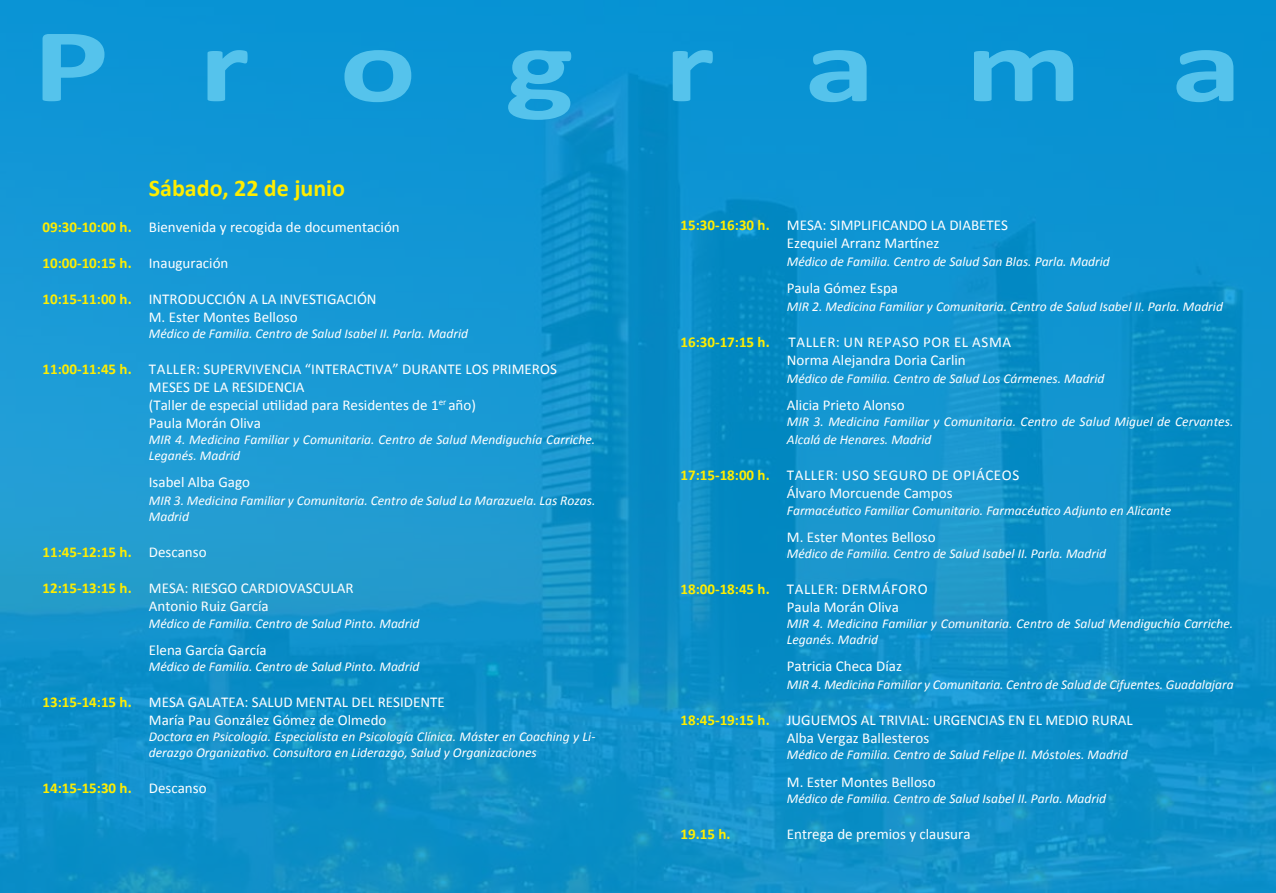
<style>
.page{position:relative;width:1276px;height:893px;background:#fff}
.page>*{position:absolute;margin:0;border:0;box-sizing:border-box;transform-origin:0 0}
.t1{font:700 24px "Calibri";color:#ffed00}
.t2{font:15px/18px "Calibri";color:#fff}
.t3{font:15px/18px "Calibri";letter-spacing:.04em;color:#fff}
.t4{font:700 15px "Calibri";color:#ffed00}
.t5{font:italic 13.5px/16.2px "Calibri";color:#fff}
.s1{font-weight:700;color:#ffed00}
.s2{font-weight:400;color:#fff}
</style>
<div class="page">
<img style="left:0;top:0;width:1276px;height:893px">
<svg style="left:43px;top:34px;width:1190px;height:86px;fill:#0a93d4"></svg>
<h1 class="t1" style="left:149px;top:172px;width:198px">Sábado, 22 de junio</h1>
<p class="t2" style="left:43px;top:218px;width:359px"><span class="s1">09:30-10:00 h.</span> Bienvenida y recogida de documentación</p>
<p class="t4" style="left:43px;top:253px;width:187px">10:00-10:15 h. <span class="s2">Inauguración</span></p>
<p class="t2" style="left:149px;top:290px;width:229px;text-indent:-106px"><span class="s1">10:15-11:00 h.</span> INTRODUCCIÓN A LA INVESTIGACIÓN<br>M. Ester Montes Belloso</p>
<p class="t5" style="left:149px;top:325px;width:321px">Médico de Familia. Centro de Salud Isabel II. Parla. Madrid</p>
<p class="t2" style="left:149px;top:360px;width:409px;text-indent:-106px"><span class="s1">11:00-11:45 h.</span> TALLER: SUPERVIVENCIA “INTERACTIVA” DURANTE LOS PRIMEROS MESES DE LA RESIDENCIA<br>(Taller de especial utilidad para Residentes de 1<sup>er</sup> año)<br>Paula Morán Oliva</p>
<p class="t5" style="left:149px;top:431px;width:448px">MIR 4. Medicina Familiar y Comunitaria. Centro de Salud Mendiguchía Carriche.<br>Leganés. Madrid</p>
<p class="t2" style="left:149px;top:473px;width:103px">Isabel Alba Gago</p>
<p class="t5" style="left:149px;top:492px;width:448px">MIR 3. Medicina Familiar y Comunitaria. Centro de Salud La Marazuela. Las Rozas.<br>Madrid</p>
<p class="t4" style="left:43px;top:543px;width:166px">11:45-12:15 h. <span class="s2">Descanso</span></p>
<p class="t2" style="left:149px;top:579px;width:206px;text-indent:-106px"><span class="s1">12:15-13:15 h.</span> MESA: RIESGO CARDIOVASCULAR<br>Antonio Ruiz García</p>
<p class="t5" style="left:149px;top:614px;width:272px">Médico de Familia. Centro de Salud Pinto. Madrid</p>
<p class="t2" style="left:149px;top:641px;width:119px">Elena García García</p>
<p class="t5" style="left:149px;top:658px;width:272px">Médico de Familia. Centro de Salud Pinto. Madrid</p>
<p class="t2" style="left:149px;top:693px;width:297px;text-indent:-106px"><span class="s1">13:15-14:15 h.</span> MESA GALATEA: SALUD MENTAL DEL RESIDENTE<br>María Pau González Gómez de Olmedo</p>
<p class="t5" style="left:149px;top:728px;width:448px">Doctora en Psicología. Especialista en Psicología Clínica. Máster en Coaching y Li&shy;derazgo Organizativo. Consultora en Liderazgo, Salud y Organizaciones</p>
<p class="t4" style="left:43px;top:779px;width:166px">14:15-15:30 h. <span class="s2">Descanso</span></p>
<p class="t2" style="left:787px;top:216px;width:223px;text-indent:-106px"><span class="s1">15:30-16:30 h.</span> MESA: SIMPLIFICANDO LA DIABETES<br>Ezequiel Arranz Martínez</p>
<p class="t5" style="left:787px;top:253px;width:324px">Médico de Familia. Centro de Salud San Blas. Parla. Madrid</p>
<p class="t2" style="left:787px;top:279px;width:113px">Paula Gómez Espa</p>
<p class="t5" style="left:787px;top:298px;width:437px">MIR 2. Medicina Familiar y Comunitaria. Centro de Salud Isabel II. Parla. Madrid</p>
<p class="t4" style="left:680px;top:333px;width:91px">16:30-17:15 h.</p>
<p class="t2" style="left:787px;top:333px;width:226px">TALLER: UN REPASO POR EL ASMA<br>Norma Alejandra Doria Carlin</p>
<p class="t5" style="left:787px;top:370px;width:319px">Médico de Familia. Centro de Salud Los Cármenes. Madrid</p>
<p class="t2" style="left:787px;top:396px;width:119px">Alicia Prieto Alonso</p>
<p class="t5" style="left:787px;top:412px;width:448px;line-height:18px">MIR 3. Medicina Familiar y Comunitaria. Centro de Salud Miguel de Cervantes.<br>Alcalá de Henares. Madrid</p>
<p class="t3" style="left:787px;top:466px;width:234px;text-indent:-106px"><span class="s1">17:15-18:00 h.</span> TALLER: USO SEGURO DE OPIÁCEOS<br>Álvaro Morcuende Campos</p>
<p class="t5" style="left:787px;top:502px;width:386px">Farmacéutico Familiar Comunitario. Farmacéutico Adjunto en Alicante</p>
<p class="t2" style="left:787px;top:528px;width:150px">M. Ester Montes Belloso</p>
<p class="t5" style="left:787px;top:545px;width:321px">Médico de Familia. Centro de Salud Isabel II. Parla. Madrid</p>
<p class="t3" style="left:787px;top:580px;width:142px;text-indent:-106px"><span class="s1">18:00-18:45 h.</span> TALLER: DERMÁFORO<br>Paula Morán Oliva</p>
<p class="t5" style="left:787px;top:615px;width:448px">MIR 4. Medicina Familiar y Comunitaria. Centro de Salud Mendiguchía Carriche.<br>Leganés. Madrid</p>
<p class="t2" style="left:787px;top:657px;width:117px">Patricia Checa Díaz</p>
<p class="t5" style="left:787px;top:676px;width:448px">MIR 4. Medicina Familiar y Comunitaria. Centro de Salud de Cifuentes. Guadalajara</p>
<p class="t2" style="left:787px;top:711px;width:347px;text-indent:-106px"><span class="s1">18:45-19:15 h.</span> JUGUEMOS AL TRIVIAL: URGENCIAS EN EL MEDIO RURAL<br>Alba Vergaz Ballesteros</p>
<p class="t5" style="left:787px;top:746px;width:342px">Médico de Familia. Centro de Salud Felipe II. Móstoles. Madrid</p>
<p class="t2" style="left:787px;top:772px;width:150px">M. Ester Montes Belloso</p>
<p class="t5" style="left:787px;top:790px;width:321px">Médico de Familia. Centro de Salud Isabel II. Parla. Madrid</p>
<p class="t4" style="left:680px;top:824px;width:51px">19.15 h.</p>
<p class="t2" style="left:787px;top:825px;width:185px">Entrega de premios y clausura</p>
</div>
